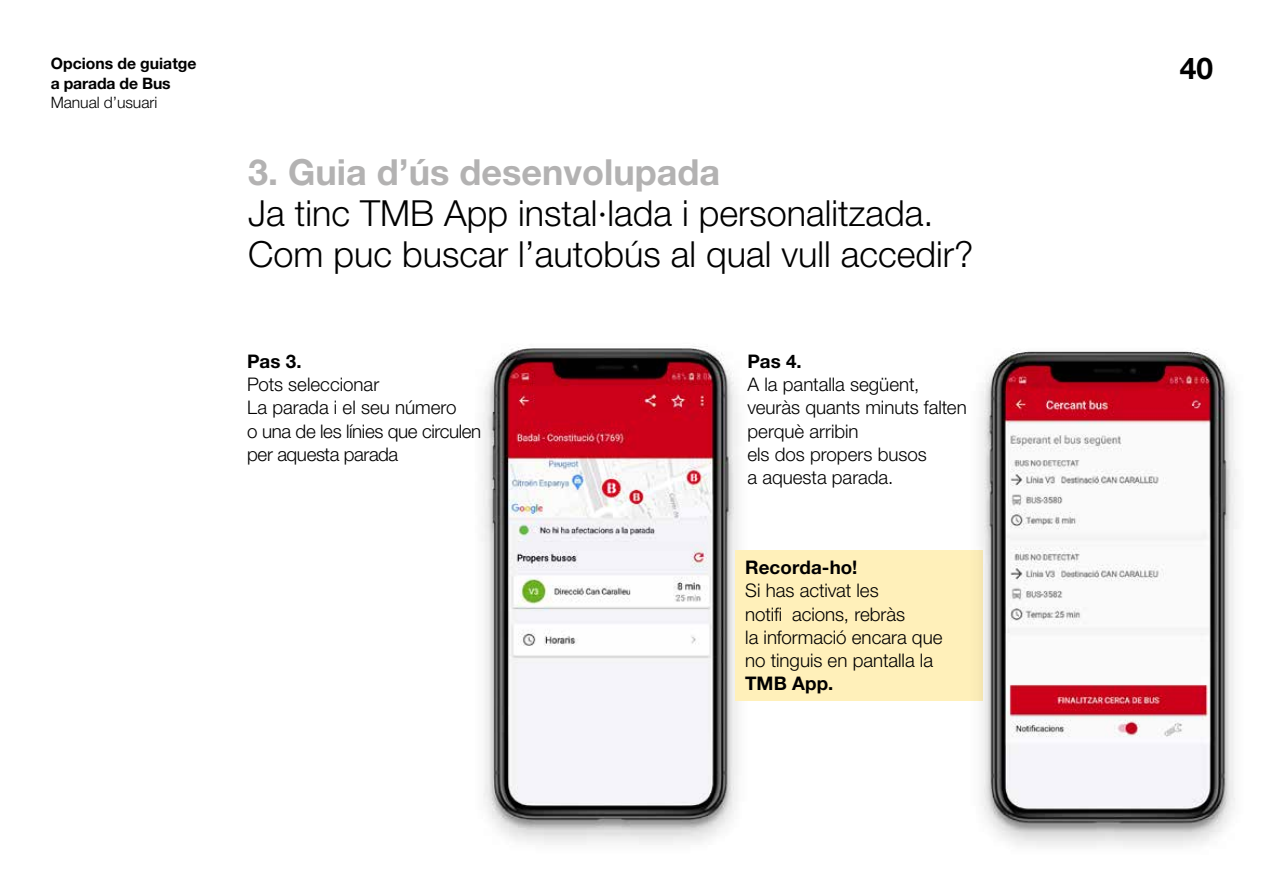
<style>
.page{position:relative;width:1263px;height:893px;background:#fff}
.page>*{position:absolute;margin:0;border:0;box-sizing:border-box;transform-origin:0 0}
.t1{font:300 36px/41.2px "Helvetica Neue LT Std";color:#000}
.t2{font:700 30px "Helvetica Neue LT Std";color:#000}
.t3{font:300 18.75px/23.2px "Helvetica Neue LT Std";letter-spacing:-.005em;color:#000}
.t4{font:700 15.75px/20.1px "Helvetica Neue LT Std";color:#000}
.t5{font:300 15.75px "Helvetica Neue LT Std";letter-spacing:-.005em;color:#000}
.s1{font-weight:700;color:#b3b2b2}
.s2{font-weight:700}
</style>
<div class="page">
<img style="left:482px;top:346px;width:256px;height:499px">
<div style="left:735px;top:550px;width:247px;height:151px;background:#fff0ba"></div>
<img style="left:980px;top:348px;width:257px;height:499px">
<p class="t4" style="left:51px;top:52px;width:147px">Opcions de guiatge a parada de Bus</p>
<p class="t5" style="left:51px;top:93px;width:108px">Manual d’usuari</p>
<p class="t1" style="left:248px;top:151px;width:727px"><span class="s1">3. Guia d’ús desenvolupada<br></span>Ja tinc TMB App instal·lada i personalitzada.<br>Com puc buscar l’autobús al qual vull accedir?</p>
<p class="t3" style="left:247px;top:349px;width:236px"><span class="s2">Pas 3.<br></span>Pots seleccionar<br>La parada i el seu número<br>o una de les línies que circulen per aquesta parada</p>
<p class="t3" style="left:747px;top:349px;width:221px"><span class="s2">Pas 4.<br></span>A la pantalla següent, veuràs quants minuts falten perquè arribin<br>els dos propers busos<br>a aquesta parada.</p>
<p class="t3" style="left:745px;top:555px;width:199px"><span class="s2">Recorda-ho!<br></span>Si has activat les<br>notifi acions, rebràs<br>la informació encara que no tinguis en pantalla la<br><span class="s2">TMB App.</span></p>
<p class="t2" style="left:1180px;top:50px;width:35px">40</p>
</div>
